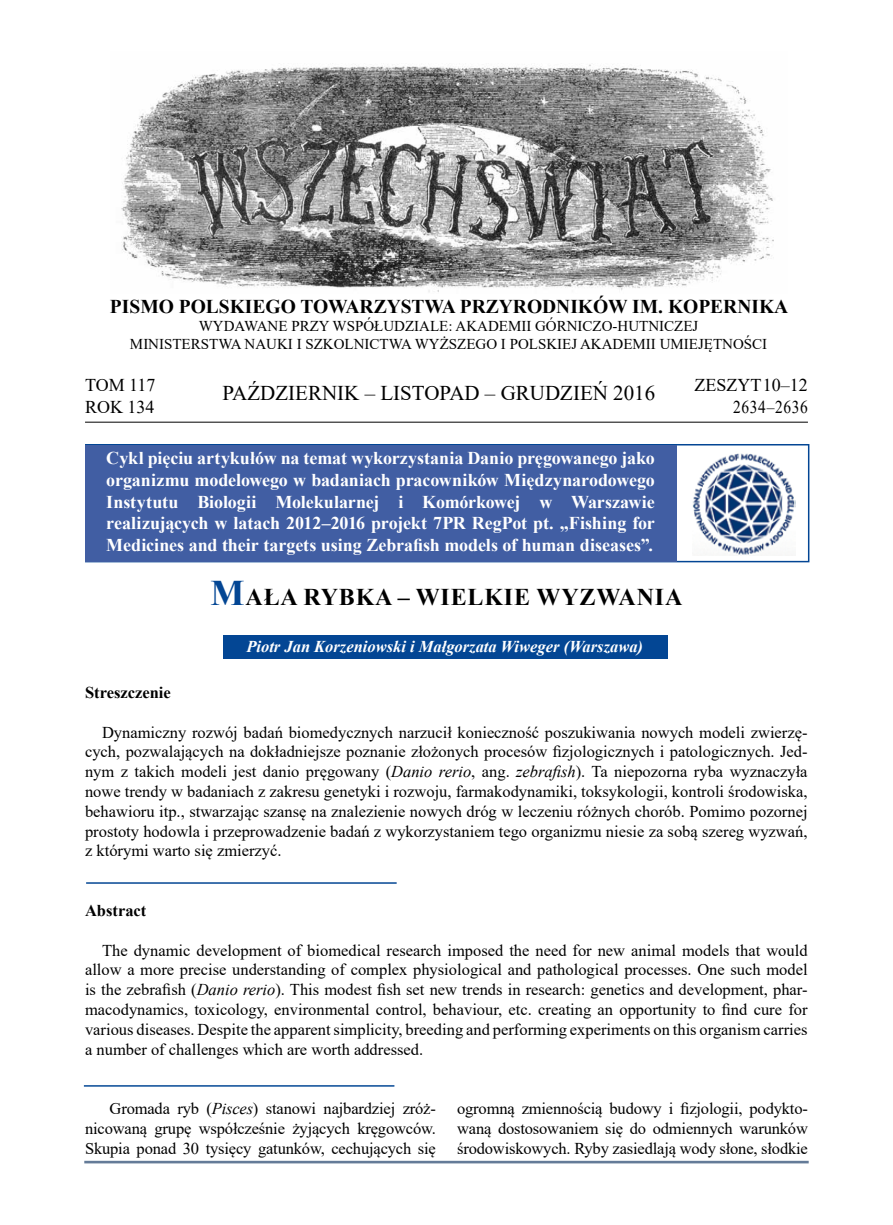
<style>
.page{position:relative;width:893px;height:1225px;background:#fff}
.page>*{position:absolute;margin:0;border:0;box-sizing:border-box;transform-origin:0 0}
.t1{font:700 24px "Times New Roman";letter-spacing:.035em;color:#000}
.t2{font:21px "Times New Roman";color:#000}
.t3{font:700 19.5px "Times New Roman";color:#000}
.t4{font:700 18px/21.6px "Times New Roman";letter-spacing:-.005em;color:#fff;text-align:justify}
.t5{font:18px "Times New Roman";color:#000}
.t6{font:18px "Times New Roman";letter-spacing:.04em;color:#000;scale:.86 1}
.t7{font:16.5px/19.8px "Times New Roman";letter-spacing:-.005em;color:#000;text-align:justify}
.t8{font:italic 700 16.5px "Times New Roman";color:#fff}
.t9{font:700 16.5px "Times New Roman";color:#000}
.t10{font:15px/18px "Times New Roman";color:#000;text-align:center}
.s1{font-size:36px;color:#034694}
.s2{font-style:italic}
</style>
<div class="page">
<div style="left:85px;top:444px;width:724px;height:118px;border:2px solid #034694"></div>
<img style="left:121px;top:63px;width:653px;height:229px">
<hr style="left:85px;top:422px;width:723px;height:1px;background:#000">
<div style="left:84px;top:1160px;width:725px;height:3px;border:2px solid #647b98"></div>
<div style="left:223px;top:635px;width:445px;height:24px;background:#034694"></div>
<hr style="left:86px;top:882px;width:311px;height:1px;background:#034694">
<hr style="left:84px;top:1085px;width:310px;height:1px;background:#034694">
<div style="left:85px;top:445px;width:591px;height:116px;background:#415ea3"></div>
<img style="left:693px;top:453px;width:102px;height:102px">
<p class="t3" style="left:110px;top:292px;width:680px">PISMO POLSKIEGO TOWARZYSTWA PRZYRODNIKÓW IM. KOPERNIKA</p>
<p class="t10" style="left:130px;top:316px;width:639px">WYDAWANE PRZY WSPÓŁUDZIALE: AKADEMII GÓRNICZO-HUTNICZEJ<br>MINISTERSTWA NAUKI I SZKOLNICTWA WYŻSZEGO I POLSKIEJ AKADEMII UMIEJĘTNOŚCI</p>
<p class="t5" style="left:85px;top:372px;width:72px">TOM 117</p>
<p class="t5" style="left:694px;top:372px;width:115px">ZESZYT 10–12</p>
<p class="t5" style="left:85px;top:394px;width:71px">ROK 134</p>
<p class="t6" style="left:733px;top:394px;width:89px">2634–2636</p>
<p class="t2" style="left:223px;top:378px;width:434px">PAŹDZIERNIK – LISTOPAD – GRUDZIEŃ 2016</p>
<p class="t4" style="left:106px;top:447px;width:550px">Cykl pięciu artykułów na temat wykorzystania Danio pręgowanego jako organizmu modelowego w badaniach pracowników Międzynarodowego Instytutu Biologii Molekularnej i Komórkowej w Warszawie realizujących w latach 2012–2016 projekt 7PR RegPot pt. „Fishing for Medicines and their targets using Zebrafish models of human diseases”.</p>
<h1 class="t1" style="left:210px;top:579px;width:473px"><span class="s1">M</span>AŁA RYBKA – WIELKIE WYZWANIA</h1>
<p class="t8" style="left:246px;top:635px;width:398px">Piotr Jan Korzeniowski i Małgorzata Wiweger (Warszawa)</p>
<p class="t9" style="left:85px;top:680px;width:87px">Streszczenie</p>
<p class="t7" style="left:85px;top:721px;width:724px;text-indent:17px">Dynamiczny rozwój badań biomedycznych narzucił konieczność poszukiwania nowych modeli zwierzę&shy;cych, pozwalających na dokładniejsze poznanie złożonych procesów fizjologicznych i patologicznych. Jed&shy;nym z takich modeli jest danio pręgowany (<span class="s2">Danio rerio</span>, ang. <span class="s2">zebrafish</span>). Ta niepozorna ryba wyznaczyła nowe trendy w badaniach z zakresu genetyki i rozwoju, farmakodynamiki, toksykologii, kontroli środowiska, behawioru itp., stwarzając szansę na znalezienie nowych dróg w leczeniu różnych chorób. Pomimo pozornej prostoty hodowla i przeprowadzenie badań z wykorzystaniem tego organizmu niesie za sobą szereg wyzwań, z którymi warto się zmierzyć.</p>
<p class="t9" style="left:85px;top:898px;width:63px">Abstract</p>
<p class="t7" style="left:85px;top:939px;width:724px;text-indent:17px">The dynamic development of biomedical research imposed the need for new animal models that would allow a more precise understanding of complex physiological and pathological processes. One such model is the zebrafish (<span class="s2">Danio rerio</span>). This modest fish set new trends in research: genetics and development, phar&shy;macodynamics, toxicology, environmental control, behaviour, etc. creating an opportunity to find cure for various diseases. Despite the apparent simplicity, breeding and performing experiments on this organism carries a number of challenges which are worth addressed.</p>
<p class="t7" style="left:85px;top:1098px;width:352px;text-indent:25px">Gromada ryb (<span class="s2">Pisces</span>) stanowi najbardziej zróż&shy;nicowaną grupę współcześnie żyjących kręgowców.<br>Skupia ponad 30 tysięcy gatunków, cechujących się</p>
<p class="t7" style="left:457px;top:1098px;width:352px">ogromną zmiennością budowy i fizjologii, podykto&shy;waną dostosowaniem się do odmiennych warunków środowiskowych. Ryby zasiedlają wody słone, słodkie</p>
</div>
